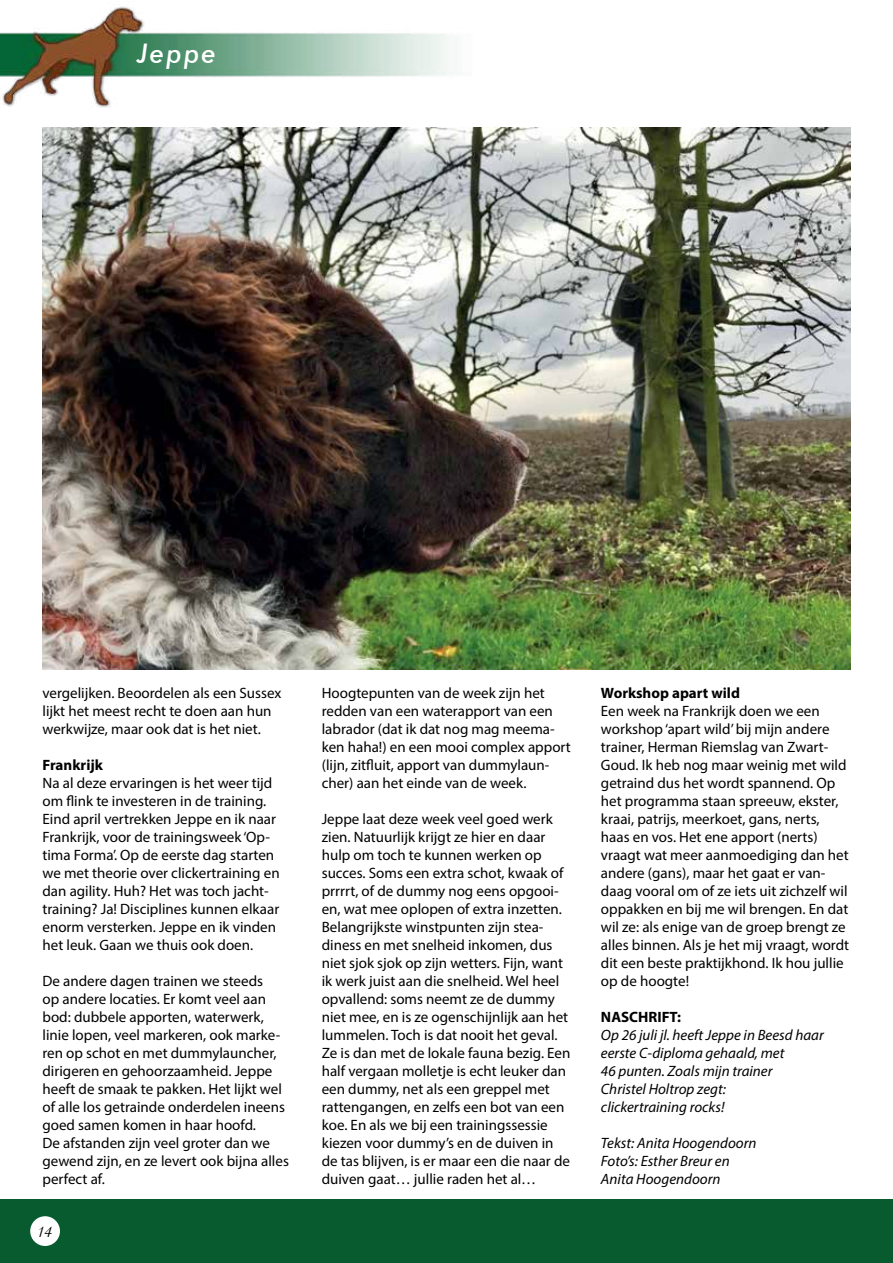
<style>
.page{position:relative;width:893px;height:1263px;background:#fff}
.page>*{position:absolute;margin:0;border:0;box-sizing:border-box;transform-origin:0 0}
.t1{font:italic 500 27px "Futura BT";letter-spacing:.075em;color:#fff}
.t2{font:italic 16.5px "Garamond";color:#000}
.t3{font:15px/18px "Myriad Pro";color:#000}
.t4{font:italic 15px/18px "Myriad Pro";color:#000}
.t5{font:700 15px "Myriad Pro";color:#000}
</style>
<div class="page">
<div style="left:0;top:1199px;width:893px;height:64px;background:#075b2f"></div>
<div style="left:30px;top:1216px;width:30px;height:30px;background:#fff;border-radius:50%"></div>
<img style="left:43px;top:128px;width:807px;height:542px">
<img style="left:0;top:1px;width:456px;height:106px">
<h1 class="t1" style="left:137px;top:37px;width:80px">Jeppe</h1>
<p class="t3" style="left:43px;top:684px;width:240px">vergelijken. Beoordelen als een Sussex lijkt het meest recht te doen aan hun werkwijze, maar ook dat is het niet.</p>
<p class="t5" style="left:43px;top:755px;width:62px">Frankrijk</p>
<p class="t3" style="left:43px;top:774px;width:239px">Na al deze ervaringen is het weer tijd om flink te investeren in de training.<br>Eind april vertrekken Jeppe en ik naar Frankrijk, voor de trainingsweek ‘Op&shy;tima Forma’. Op de eerste dag starten we met theorie over clickertraining en dan agility. Huh? Het was toch jacht&shy;training? Ja! Disciplines kunnen elkaar enorm versterken. Jeppe en ik vinden het leuk. Gaan we thuis ook doen.</p>
<p class="t3" style="left:43px;top:972px;width:248px">De andere dagen trainen we steeds<br>op andere locaties. Er komt veel aan bod: dubbele apporten, waterwerk, linie lopen, veel markeren, ook marke&shy;ren op schot en met dummylauncher, dirigeren en gehoorzaamheid. Jeppe heeft de smaak te pakken. Het lijkt wel of alle los getrainde onderdelen ineens goed samen komen in haar hoofd.<br>De afstanden zijn veel groter dan we gewend zijn, en ze levert ook bijna alles perfect af.</p>
<p class="t2" style="left:37px;top:1220px;width:17px">14</p>
<p class="t3" style="left:322px;top:684px;width:251px">Hoogtepunten van de week zijn het redden van een waterapport van een labrador (dat ik dat nog mag meema&shy;ken haha!) en een mooi complex apport (lijn, zitfluit, apport van dummylaun&shy;cher) aan het einde van de week.</p>
<p class="t3" style="left:322px;top:810px;width:250px">Jeppe laat deze week veel goed werk zien. Natuurlijk krijgt ze hier en daar hulp om toch te kunnen werken op succes. Soms een extra schot, kwaak of prrrrt, of de dummy nog eens opgooi&shy;en, wat mee oplopen of extra inzetten.<br>Belangrijkste winstpunten zijn stea&shy;diness en met snelheid inkomen, dus niet sjok sjok op zijn wetters. Fijn, want ik werk juist aan die snelheid. Wel heel opvallend: soms neemt ze de dummy niet mee, en is ze ogenschijnlijk aan het lummelen. Toch is dat nooit het geval.<br>Ze is dan met de lokale fauna bezig. Een half vergaan molletje is echt leuker dan een dummy, net als een greppel met rattengangen, en zelfs een bot van een koe. En als we bij een trainingssessie kiezen voor dummy’s en de duiven in de tas blijven, is er maar een die naar de duiven gaat… jullie raden het al…</p>
<p class="t5" style="left:601px;top:683px;width:141px">Workshop apart wild</p>
<p class="t3" style="left:601px;top:702px;width:250px">Een week na Frankrijk doen we een workshop ‘apart wild’ bij mijn andere trainer, Herman Riemslag van Zwart-Goud. Ik heb nog maar weinig met wild getraind dus het wordt spannend. Op het programma staan spreeuw, ekster, kraai, patrijs, meerkoet, gans, nerts, haas en vos. Het ene apport (nerts) vraagt wat meer aanmoediging dan het andere (gans), maar het gaat er van&shy;daag vooral om of ze iets uit zichzelf wil oppakken en bij me wil brengen. En dat wil ze: als enige van de groep brengt ze alles binnen. Als je het mij vraagt, wordt dit een beste praktijkhond. Ik hou jullie op de hoogte!</p>
<p class="t5" style="left:601px;top:1007px;width:82px">NASCHRIFT:</p>
<p class="t4" style="left:601px;top:1026px;width:224px">Op 26 juli jl. heeft Jeppe in Beesd haar eerste C-diploma gehaald, met<br>46 punten. Zoals mijn trainer<br>Christel Holtrop zegt:<br>clickertraining rocks!</p>
<p class="t4" style="left:601px;top:1134px;width:157px">Tekst: Anita Hoogendoorn<br>Foto’s: Esther Breur en<br>Anita Hoogendoorn</p>
</div>
